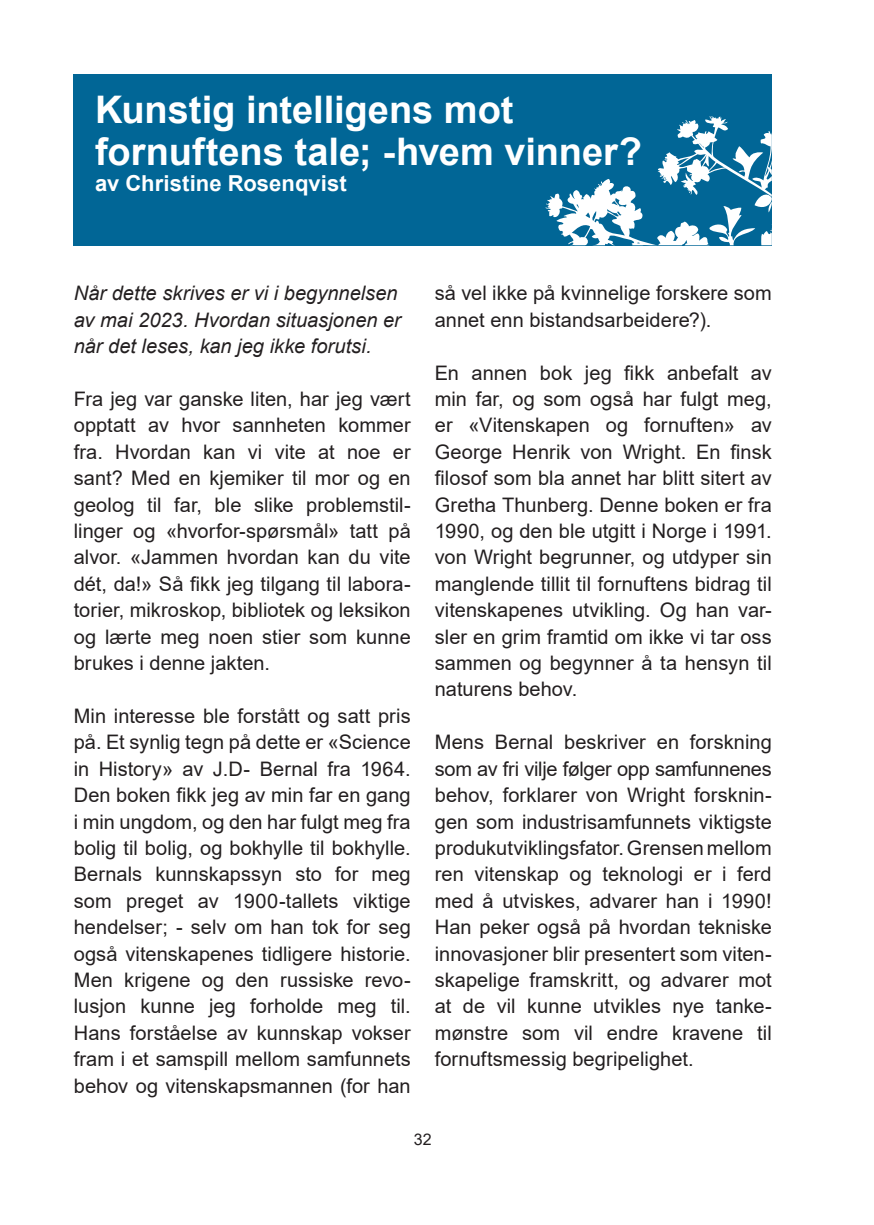
<style>
.page{position:relative;width:874px;height:1225px;background:#fff}
.page>*{position:absolute;margin:0;border:0;box-sizing:border-box;transform-origin:0 0}
.Tittel_til_innhold{font:700 38px/42px "Arial";letter-spacing:-.005em;color:#fff}
.Forfatter{font:700 22px "Arial";color:#fff}
.t1{font:20px/26.4px "Arial";color:#231f20;text-align:justify}
.t2{font:italic 20px/26.4px "Arial";color:#231f20}
.t3{font:16px "Arial";color:#231f20}
</style>
<div class="page">
<div style="left:74px;top:74px;width:697px;height:171px;background:#016696"></div>
<svg style="left:545px;top:179px;width:107px;height:66px"></svg>
<svg style="left:652px;top:116px;width:119px;height:129px"></svg>
<p class="Tittel_til_innhold" style="left:95px;top:89px;width:548px">Kunstig intelligens mot fornuftens tale; -hvem vinner?</p>
<p class="Forfatter" style="left:95px;top:167px;width:253px">av Christine Rosenqvist</p>
<p class="t2" style="left:74px;top:280px;width:328px">Når dette skrives er vi i begynnelsen av mai 2023. Hvordan situasjonen er når det leses, kan jeg ikke forutsi.</p>
<p class="t1" style="left:74px;top:385px;width:338px">Fra jeg var ganske liten, har jeg vært opptatt av hvor sannheten kommer fra. Hvordan kan vi vite at noe er sant? Med en kjemiker til mor og en geolog til far, ble slike problemstil&shy;linger og «hvorfor-spørsmål» tatt på alvor. «Jammen hvordan kan du vite dét, da!» Så fikk jeg tilgang til labora&shy;torier, mikroskop, bibliotek og leksikon og lærte meg noen stier som kunne brukes i denne jakten.</p>
<p class="t1" style="left:74px;top:702px;width:338px">Min interesse ble forstått og satt pris på. Et synlig tegn på dette er «Science in History» av J.D- Bernal fra 1964.<br>Den boken fikk jeg av min far en gang i min ungdom, og den har fulgt meg fra bolig til bolig, og bokhylle til bokhylle.<br>Bernals kunnskapssyn sto for meg som preget av 1900-tallets viktige hendelser; - selv om han tok for seg også vitenskapenes tidligere historie.<br>Men krigene og den russiske revo&shy;lusjon kunne jeg forholde meg til.<br>Hans forståelse av kunnskap vokser fram i et samspill mellom samfunnets behov og vitenskapsmannen (for han</p>
<p class="t1" style="left:434px;top:280px;width:338px">så vel ikke på kvinnelige forskere som annet enn bistandsarbeidere?).</p>
<p class="t1" style="left:434px;top:359px;width:338px">En annen bok jeg fikk anbefalt av min far, og som også har fulgt meg, er «Vitenskapen og fornuften» av George Henrik von Wright. En finsk filosof som bla annet har blitt sitert av Gretha Thunberg. Denne boken er fra 1990, og den ble utgitt i Norge i 1991. von Wright begrunner, og utdyper sin manglende tillit til fornuftens bidrag til vitenskapenes utvikling. Og han var&shy;sler en grim framtid om ikke vi tar oss sammen og begynner å ta hensyn til naturens behov.</p>
<p class="t1" style="left:434px;top:729px;width:338px">Mens Bernal beskriver en forskning som av fri vilje følger opp samfunnenes behov, forklarer von Wright forsknin&shy;gen som industrisamfunnets viktigste produkutviklingsfator. Grensen mellom ren vitenskap og teknologi er i ferd med å utviskes, advarer han i 1990!<br>Han peker også på hvordan tekniske innovasjoner blir presentert som viten&shy;skapelige framskritt, og advarer mot at de vil kunne utvikles nye tanke&shy;mønstre som vil endre kravene til fornuftsmessig begripelighet.</p>
<p class="t3" style="left:413px;top:1128px;width:19px">32</p>
</div>
